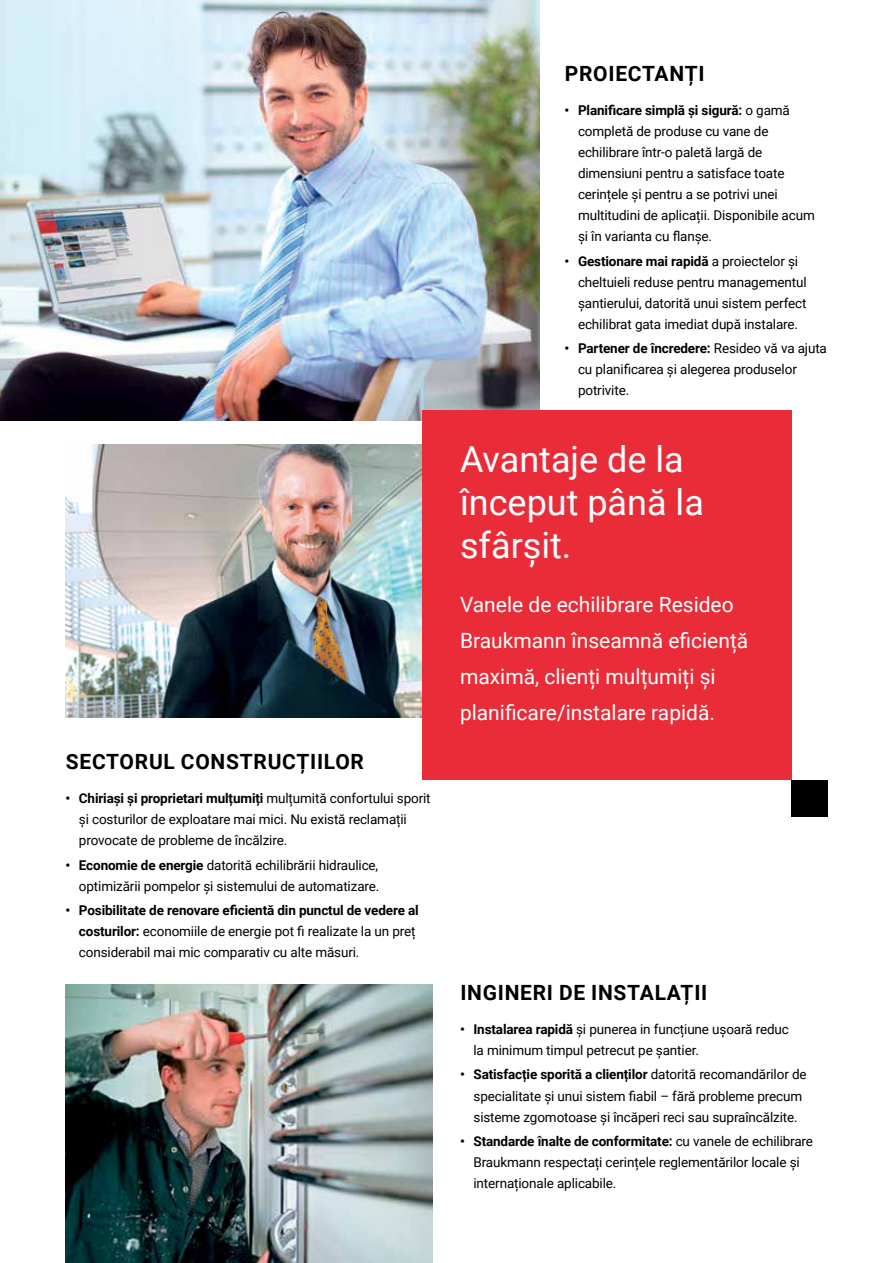
<style>
.page{position:relative;width:893px;height:1263px;background:#fff}
.page>*{position:absolute;margin:0;border:0;box-sizing:border-box;transform-origin:0 0}
.t1{font:36px/43.2px "Roboto";color:#fff}
.t2{font:21px/36px "Roboto";color:#fff}
.t3{font:700 21px "Roboto";letter-spacing:.035em;color:#000}
.t4{font:13.5px/21px "Roboto";letter-spacing:-.01em;color:#000}
.s1{font-weight:700}
</style>
<div class="page">
<img style="left:65px;top:984px;width:368px;height:279px">
<img style="left:65px;top:445px;width:357px;height:272px">
<img style="left:0;top:0;width:540px;height:421px">
<div style="left:791px;top:780px;width:36px;height:36px;background:#000"></div>
<div style="left:422px;top:410px;width:369px;height:370px;background:#ea2c38"></div>
<h2 class="t3" style="left:66px;top:747px;width:300px">SECTORUL CONSTRUCȚIILOR</h2>
<p class="t4" style="left:79px;top:787px;width:353px;text-indent:-14px"><span class="s1">• Chiriași și proprietari mulțumiți</span> mulțumită confortului sporit și costurilor de exploatare mai mici. Nu există reclamații provocate de probleme de încălzire.</p>
<p class="t4" style="left:65px;top:854px;width:315px;text-align:right"><span class="s1">• Economie de energie</span> datorită echilibrării hidraulice, optimizării pompelor și sistemului de automatizare.</p>
<p class="t4" style="left:79px;top:899px;width:341px;text-indent:-14px"><span class="s1">• Posibilitate de renovare eficientă din punctul de vedere al costurilor:</span> economiile de energie pot fi realizate la un preț considerabil mai mic comparativ cu alte măsuri.</p>
<h2 class="t3" style="left:565px;top:59px;width:141px">PROIECTANȚI</h2>
<p class="t4" style="left:578px;top:99px;width:238px;text-indent:-14px"><span class="s1">• Planificare simplă și sigură:</span> o gamă completă de produse cu vane de echilibrare într-o paletă largă de dimensiuni pentru a satisface toate cerințele și pentru a se potrivi unei multitudini de aplicații. Disponibile acum și în varianta cu flanșe.</p>
<p class="t4" style="left:578px;top:250px;width:230px;text-indent:-14px"><span class="s1">• Gestionare mai rapidă</span> a proiectelor și cheltuieli reduse pentru managementul șantierului, datorită unui sistem perfect echilibrat gata imediat după instalare.</p>
<p class="t4" style="left:578px;top:337px;width:250px;text-indent:-14px"><span class="s1">• Partener de încredere:</span> Resideo vă va ajuta cu planificarea și alegerea produselor potrivite.</p>
<h1 class="t1" style="left:460px;top:436px;width:245px">Avantaje de la început până la sfârșit.</h1>
<h2 class="t2" style="left:460px;top:586px;width:290px">Vanele de echilibrare Resideo<br>Braukmann înseamnă eficiență maximă, clienți mulțumiți și planificare/instalare rapidă.</h2>
<h2 class="t3" style="left:460px;top:978px;width:248px">INGINERI DE INSTALAȚII</h2>
<p class="t4" style="left:473px;top:1018px;width:317px;text-indent:-14px"><span class="s1">• Instalarea rapidă</span> și punerea in funcțiune ușoară reduc la minimum timpul petrecut pe șantier.</p>
<p class="t4" style="left:473px;top:1064px;width:335px;text-indent:-14px"><span class="s1">• Satisfacție sporită a clienților</span> datorită recomandărilor de specialitate și unui sistem fiabil – fără probleme precum sisteme zgomotoase și încăperi reci sau supraîncălzite.</p>
<p class="t4" style="left:473px;top:1130px;width:341px;text-indent:-14px"><span class="s1">• Standarde înalte de conformitate:</span> cu vanele de echilibrare<br>Braukmann respectați cerințele reglementărilor locale și internaționale aplicabile.</p>
</div>
